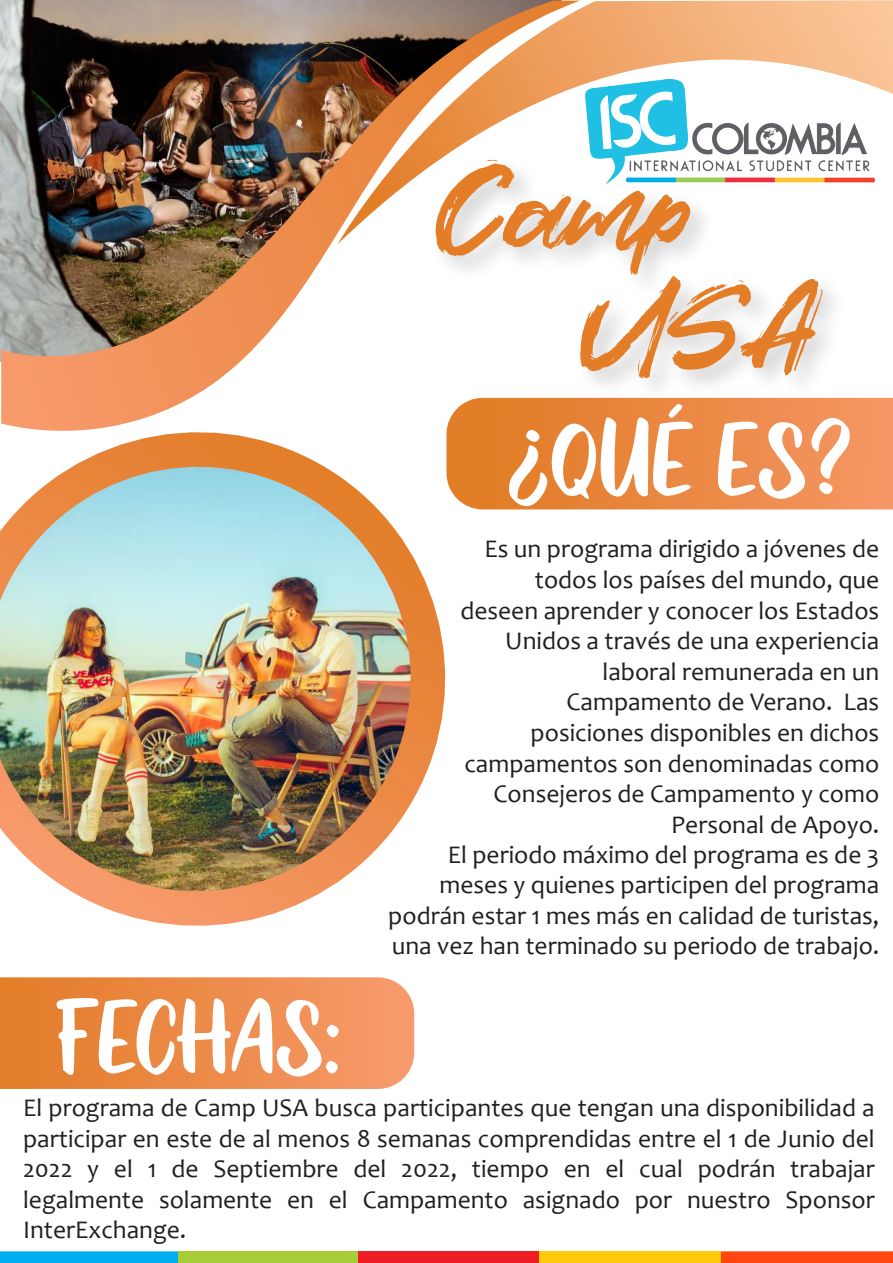
<style>
.page{position:relative;width:893px;height:1263px;background:#fff}
.page>*{position:absolute;margin:0;border:0;box-sizing:border-box;transform-origin:0 0}
.t1{font:111px/118.2px "Forturn";color:#e47d28;scale:1.15 1}
.t2{font:108.75px "Sweet Talk";color:#fff}
.t3{font:25.5px/30.6px "Candara";color:#231f20;text-align:right}
</style>
<div class="page">
<img style="left:1px;top:1px;width:337px;height:394px">
<svg style="left:338px;top:0;width:555px;height:183px"></svg>
<img style="left:586px;top:79px;width:288px;height:104px">
<img style="left:302px;top:145px;width:554px;height:253px">
<svg style="left:482px;top:398px;width:411px;height:111px;background:#eb8844"></svg>
<img style="left:0;top:395px;width:482px;height:531px">
<svg style="left:0;top:977px;width:414px;height:112px;background:#ec8c4c"></svg>
<svg style="left:0;top:1251px;width:179px;height:12px;background:#09b0ee"></svg>
<div style="left:179px;top:1251px;width:181px;height:12px;background:#a6ce39"></div>
<div style="left:358px;top:1251px;width:182px;height:12px;background:#ee1d23"></div>
<div style="left:540px;top:1251px;width:181px;height:12px;background:#feca0a"></div>
<svg style="left:721px;top:1251px;width:172px;height:12px;background:#ff4b16"></svg>
<h2 class="t2" style="left:54px;top:976px;width:288px">FECHAS:</h2>
<h1 class="t1" style="left:582px;top:158px;width:208px;text-indent:-145px">Camp<br>USA</h1>
<h2 class="t2" style="left:507px;top:399px;width:341px">¿QUÉ ES?</h2>
<p class="t3" style="left:388px;top:534px;width:493px">Es un programa dirigido a jóvenes de<br>todos los países del mundo, que<br>deseen aprender y conocer los Estados Unidos a través de una experiencia<br>laboral remunerada en un<br>Campamento de Verano. Las<br>posiciones disponibles en dichos campamentos son denominadas como Consejeros de Campamento y como<br>Personal de Apoyo.<br>El periodo máximo del programa es de 3 meses y quienes participen del programa podrán estar 1 mes más en calidad de turistas, una vez han terminado su periodo de trabajo.</p>
<p class="t3" style="left:23px;top:1092px;width:853px;text-align:justify">El programa de Camp USA busca participantes que tengan una disponibilidad a participar en este de al menos 8 semanas comprendidas entre el 1 de Junio del 2022 y el 1 de Septiembre del 2022, tiempo en el cual podrán trabajar legalmente solamente en el Campamento asignado por nuestro Sponsor InterExchange.</p>
</div>
